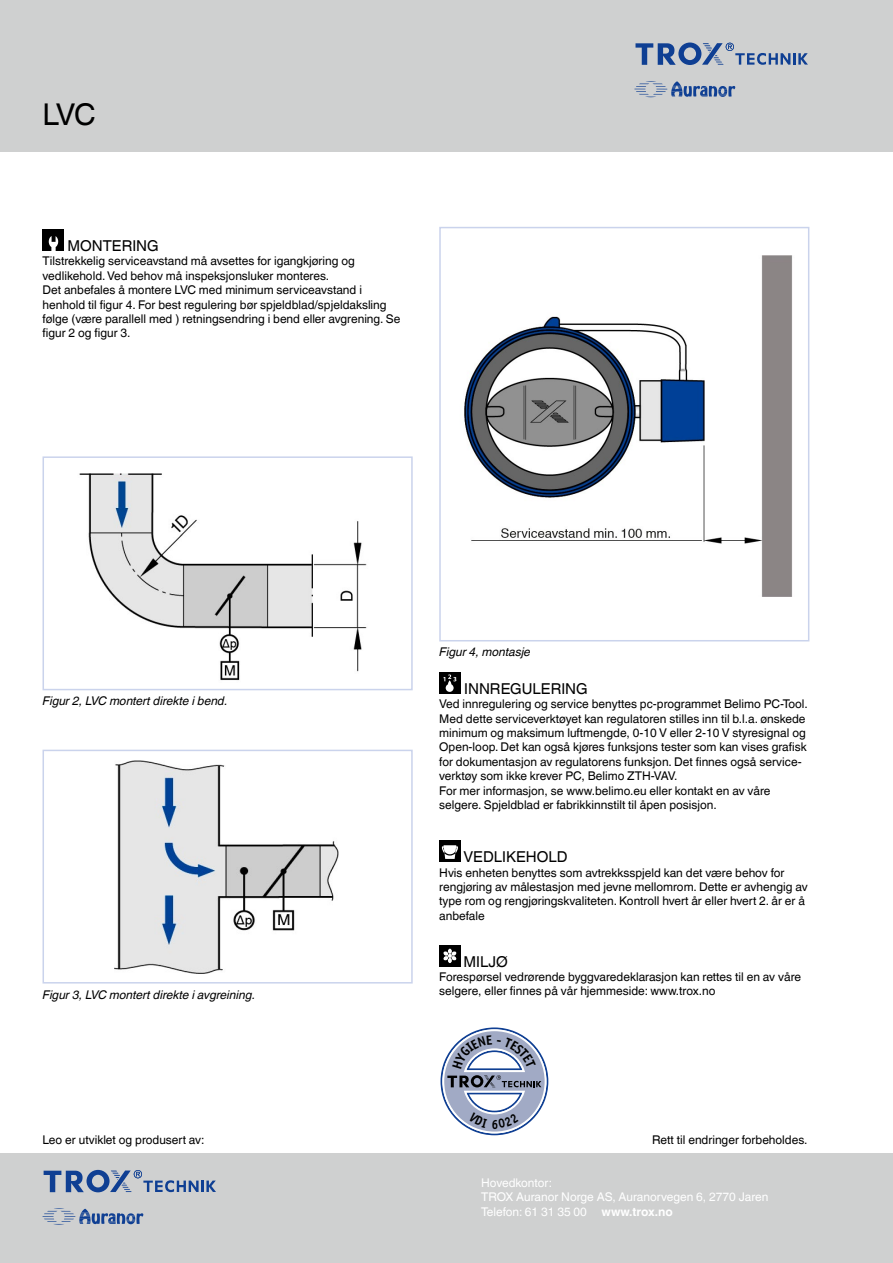
<style>
.page{position:relative;width:893px;height:1263px;background:#fff}
.page>*{position:absolute;margin:0;border:0;box-sizing:border-box;transform-origin:0 0}
.t1{font:30px "TROX Helvetica";color:#000}
.t2{font:15px "TROX Helvetica";color:#000}
.t3{font:12px/14.4px "TROX Helvetica";color:#000}
.t4{font:italic 12px "TROX Helvetica";color:#000}
.t5{font:12px/14.4px "TROX Helvetica";color:#fff}
.s1{font-weight:700}
</style>
<div class="page">
<div style="left:0;top:0;width:893px;height:152px;background:#cfd0d0"></div>
<div style="left:439px;top:672px;width:21px;height:22px;background:#000"></div>
<div style="left:446px;top:684px;width:8px;height:8px;background:#fff;border-radius:50%"></div>
<svg style="left:443px;top:674px;width:13px;height:13px"></svg>
<div style="left:439px;top:841px;width:21px;height:21px;background:#000"></div>
<svg style="left:442px;top:845px;width:16px;height:14px"></svg>
<div style="left:439px;top:945px;width:21px;height:21px;background:#000"></div>
<svg style="left:443px;top:949px;width:13px;height:14px"></svg>
<div style="left:43px;top:230px;width:21px;height:21px;background:#000"></div>
<svg style="left:49px;top:236px;width:9px;height:15px"></svg>
<img style="left:79px;top:473px;width:288px;height:208px">
<div style="left:43px;top:456px;width:370px;height:234px;border:2px solid #cad3ec"></div>
<img style="left:464px;top:256px;width:328px;height:340px">
<div style="left:439px;top:227px;width:370px;height:414px;border:2px solid #cad3ec"></div>
<svg style="left:634px;top:81px;width:101px;height:17px"></svg>
<svg style="left:635px;top:43px;width:173px;height:22px"></svg>
<div style="left:0;top:1153px;width:893px;height:110px;background:#cfd0d0"></div>
<svg style="left:43px;top:1208px;width:100px;height:17px"></svg>
<svg style="left:44px;top:1170px;width:172px;height:22px"></svg>
<img style="left:115px;top:760px;width:224px;height:213px">
<div style="left:43px;top:750px;width:370px;height:233px;border:2px solid #cad3ec"></div>
<svg style="left:440px;top:1027px;width:108px;height:108px"></svg>
<h1 class="t1" style="left:43px;top:97px;width:55px">LVC</h1>
<p class="t2" style="left:67px;top:237px;width:93px">MONTERING</p>
<p class="t3" style="left:43px;top:254px;width:359px">Tilstrekkelig serviceavstand må avsettes for igangkjøring og vedlikehold. Ved behov må inspeksjonsluker monteres.<br>Det anbefales å montere LVC med minimum serviceavstand i henhold til figur 4. For best regulering bør spjeldblad/spjeldaksling følge (være parallell med ) retningsendring i bend eller avgrening. Se figur 2 og figur 3.</p>
<p class="t4" style="left:43px;top:693px;width:187px">Figur 2, LVC montert direkte i bend.</p>
<p class="t4" style="left:43px;top:987px;width:214px">Figur 3, LVC montert direkte i avgreining.</p>
<p class="t4" style="left:439px;top:645px;width:93px">Figur 4, montasje</p>
<p class="t2" style="left:464px;top:680px;width:125px">INNREGULERING</p>
<p class="t3" style="left:439px;top:697px;width:370px">Ved innregulering og service benyttes pc-programmet Belimo PC-Tool.<br>Med dette serviceverktøyet kan regulatoren stilles inn til b.l.a. ønskede minimum og maksimum luftmengde, 0-10 V eller 2-10 V styresignal og Open-loop. Det kan også kjøres funksjons tester som kan vises grafisk for dokumentasjon av regulatorens funksjon. Det finnes også service&shy;verktøy som ikke krever PC, Belimo ZTH-VAV.<br>For mer informasjon, se www.belimo.eu eller kontakt en av våre selgere. Spjeldblad er fabrikkinnstilt til åpen posisjon.</p>
<p class="t2" style="left:463px;top:848px;width:106px">VEDLIKEHOLD</p>
<p class="t3" style="left:439px;top:865px;width:370px">Hvis enheten benyttes som avtrekksspjeld kan det være behov for rengjøring av målestasjon med jevne mellomrom. Dette er avhengig av type rom og rengjøringskvaliteten. Kontroll hvert år eller hvert 2. år er å anbefale</p>
<p class="t2" style="left:463px;top:952px;width:46px">MILJØ</p>
<p class="t3" style="left:439px;top:969px;width:363px">Forespørsel vedrørende byggvaredeklarasjon kan rettes til en av våre selgere, eller finnes på vår hjemmeside: www.trox.no</p>
<p class="t3" style="left:43px;top:1132px;width:164px">Leo er utviklet og produsert av:</p>
<p class="t3" style="left:652px;top:1132px;width:157px">Rett til endringer forbeholdes.</p>
<p class="t5" style="left:481px;top:1176px;width:289px">Hovedkontor:<br>TROX Auranor Norge AS, Auranorvegen 6, 2770 Jaren<br>Telefon: 61 31 35 00 <span class="s1">www.trox.no</span></p>
</div>
